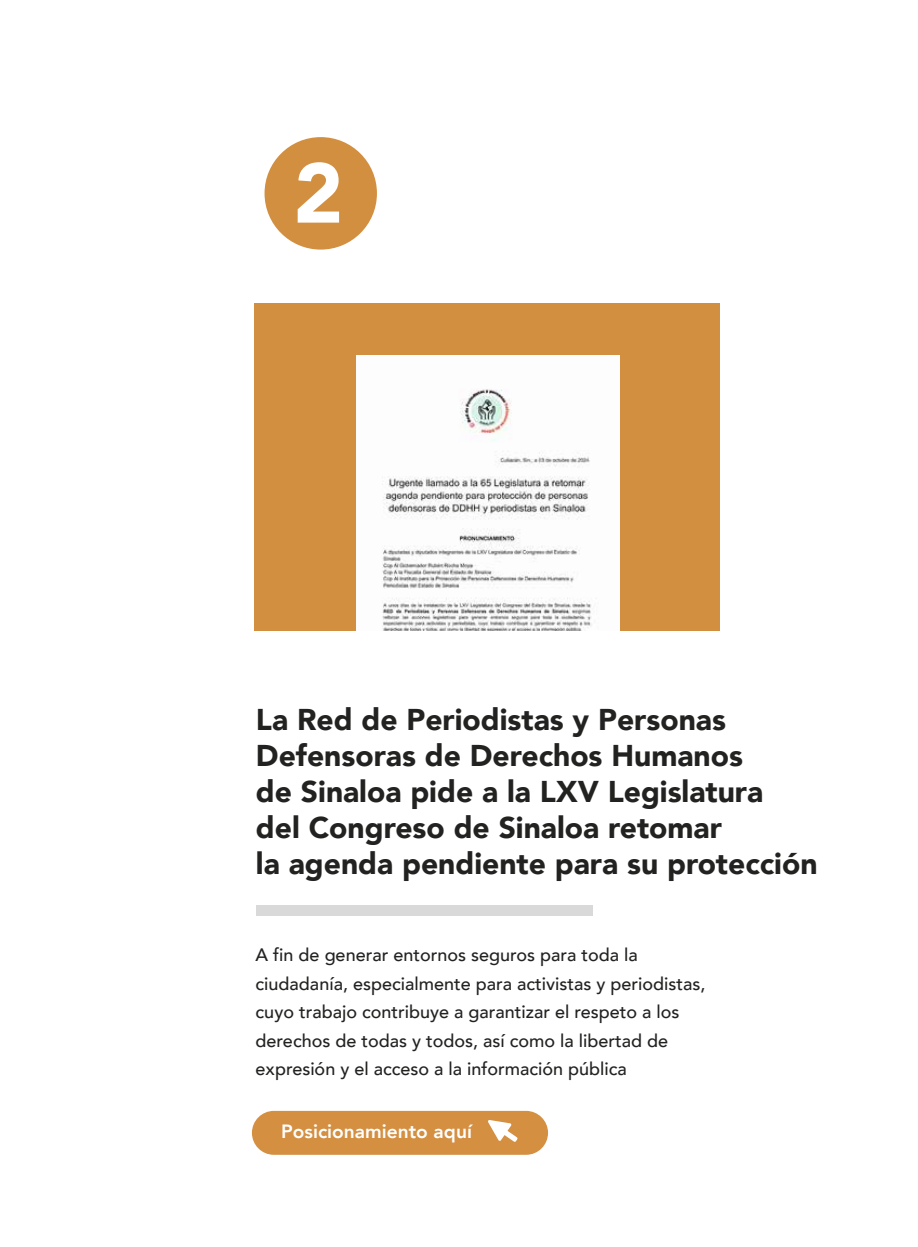
<style>
.page{position:relative;width:918px;height:1247px;background:#fff}
.page>*{position:absolute;margin:0;border:0;box-sizing:border-box;transform-origin:0 0}
.t1{font:900 83.85px "Avenir";color:#fff}
.t2{font:900 30px/36px "Avenir";color:#222221}
.t3{font:800 19.2px "Avenir";color:#fff}
.t4{font:500 18px/28.5px "Avenir";color:#222221}
</style>
<div class="page">
<div style="left:256px;top:905px;width:336px;height:10px;background:#d9d9d9"></div>
<div style="left:265px;top:137px;width:112px;height:112px;background:#d38f40;border-radius:50%"></div>
<div style="left:252px;top:1110px;width:296px;height:44px;background:#d48f41;border-radius:22px"></div>
<svg style="left:488px;top:1120px;width:30px;height:21px"></svg>
<div style="left:254px;top:303px;width:465px;height:327px;background:#d38f40"></div>
<img style="left:356px;top:355px;width:263px;height:275px">
<h1 class="t1" style="left:294px;top:121px;width:51px">2</h1>
<h2 class="t2" style="left:256px;top:700px;width:563px">La Red de Periodistas y Personas Defensoras de Derechos Humanos<br>de Sinaloa pide a la LXV Legislatura<br>del Congreso de Sinaloa retomar<br>la agenda pendiente para su protección</h2>
<p class="t4" style="left:256px;top:939px;width:451px">A fin de generar entornos seguros para toda la ciudadanía, especialmente para activistas y periodistas, cuyo trabajo contribuye a garantizar el respeto a los derechos de todas y todos, así como la libertad de expresión y el acceso a la información pública</p>
<p class="t3" style="left:281px;top:1115px;width:192px">Posicionamiento aquí</p>
</div>
